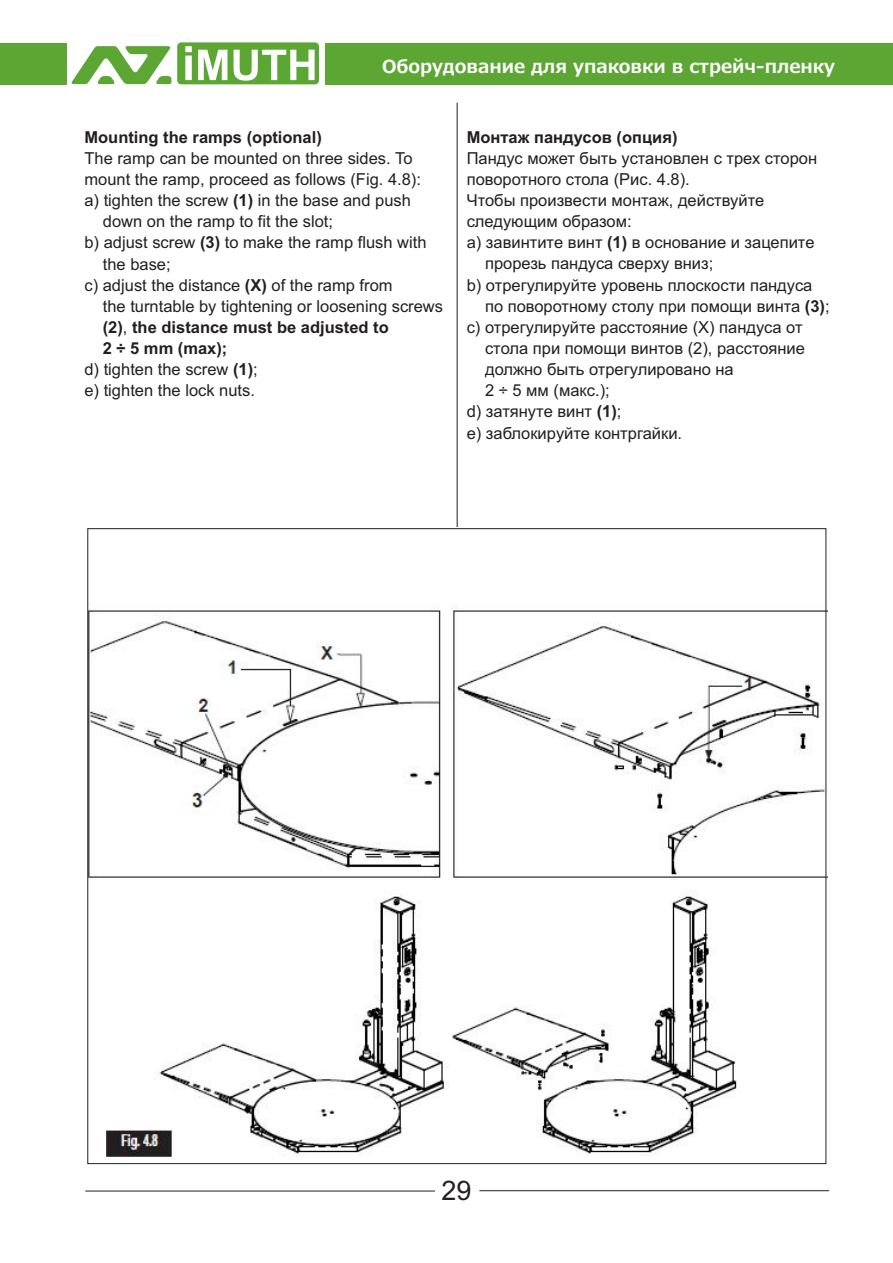
<style>
.page{position:relative;width:893px;height:1263px;background:#fff}
.page>*{position:absolute;margin:0;border:0;box-sizing:border-box;transform-origin:0 0}
.t1{font:27px "Arial";color:#231f20}
.t2{font:700 18px "Meiryo";color:#fff}
.t3{font:16.5px "Arial";color:#231f20}
.t4{font:700 16.5px "Arial";color:#231f20}
.s1{font-weight:700}
.s2{font-weight:400}
</style>
<div class="page">
<svg style="left:71px;top:42px;width:248px;height:42px"></svg>
<div style="left:0;top:43px;width:67px;height:41px;background:#5ca633"></div>
<div style="left:325px;top:43px;width:568px;height:41px;background:#5ca633"></div>
<hr style="left:457px;top:103px;width:1px;height:1055px;background:#231f20">
<hr style="left:85px;top:1190px;width:350px;height:1px;background:#231f20">
<hr style="left:479px;top:1190px;width:350px;height:1px;background:#231f20">
<img style="left:89px;top:527px;width:738px;height:636px">
<p class="t2" style="left:382px;top:57px;width:455px">Оборудование для упаковки в стрейч-пленку</p>
<p class="t4" style="left:84px;top:131px;width:239px">Mounting the ramps (optional)</p>
<p class="t3" style="left:84px;top:152px;width:330px">The ramp can be mounted on three sides. To</p>
<p class="t3" style="left:84px;top:173px;width:338px">mount the ramp, proceed as follows (Fig. 4.8):</p>
<p class="t3" style="left:84px;top:194px;width:328px">a) tighten the screw <span class="s1">(1)</span> in the base and push</p>
<p class="t3" style="left:103px;top:215px;width:232px">down on the ramp to fit the slot;</p>
<p class="t3" style="left:84px;top:236px;width:344px">b) adjust screw <span class="s1">(3)</span> to make the ramp flush with</p>
<p class="t3" style="left:103px;top:258px;width:69px">the base;</p>
<p class="t3" style="left:84px;top:279px;width:310px">c) adjust the distance <span class="s1">(X)</span> of the ramp from</p>
<p class="t3" style="left:103px;top:300px;width:342px">the turntable by tightening or loosening screws</p>
<p class="t4" style="left:103px;top:321px;width:288px">(2)<span class="s2">,</span> the distance must be adjusted to</p>
<p class="t4" style="left:103px;top:342px;width:126px">2 ÷ 5 mm (max);</p>
<p class="t3" style="left:84px;top:363px;width:175px">d) tighten the screw <span class="s1">(1)</span>;</p>
<p class="t3" style="left:84px;top:384px;width:172px">e) tighten the lock nuts.</p>
<p class="t4" style="left:467px;top:131px;width:212px">Монтаж пандусов (опция)</p>
<p class="t3" style="left:467px;top:152px;width:352px">Пандус может быть установлен с трех сторон</p>
<p class="t3" style="left:467px;top:173px;width:225px">поворотного стола (Рис. 4.8).</p>
<p class="t3" style="left:467px;top:194px;width:299px">Чтобы произвести монтаж, действуйте</p>
<p class="t3" style="left:467px;top:215px;width:166px">следующим образом:</p>
<p class="t3" style="left:467px;top:236px;width:349px">a) завинтите винт <span class="s1">(1)</span> в основание и зацепите</p>
<p class="t3" style="left:485px;top:257px;width:230px">прорезь пандуса сверху вниз;</p>
<p class="t3" style="left:467px;top:279px;width:347px">b) отрегулируйте уровень плоскости пандуса</p>
<p class="t3" style="left:485px;top:300px;width:346px">по поворотному столу при помощи винта <span class="s1">(3)</span>;</p>
<p class="t3" style="left:467px;top:321px;width:337px">c) отрегулируйте расстояние (X) пандуса от</p>
<p class="t3" style="left:485px;top:342px;width:321px">стола при помощи винтов (2), расстояние</p>
<p class="t3" style="left:485px;top:363px;width:250px">должно быть отрегулировано на</p>
<p class="t3" style="left:485px;top:384px;width:126px">2 ÷ 5 мм (макс.);</p>
<p class="t3" style="left:467px;top:405px;width:156px">d) затянуте винт <span class="s1">(1)</span>;</p>
<p class="t3" style="left:467px;top:426px;width:217px">e) заблокируйте контргайки.</p>
<h1 class="t1" style="left:441px;top:1180px;width:32px">29</h1>
</div>
